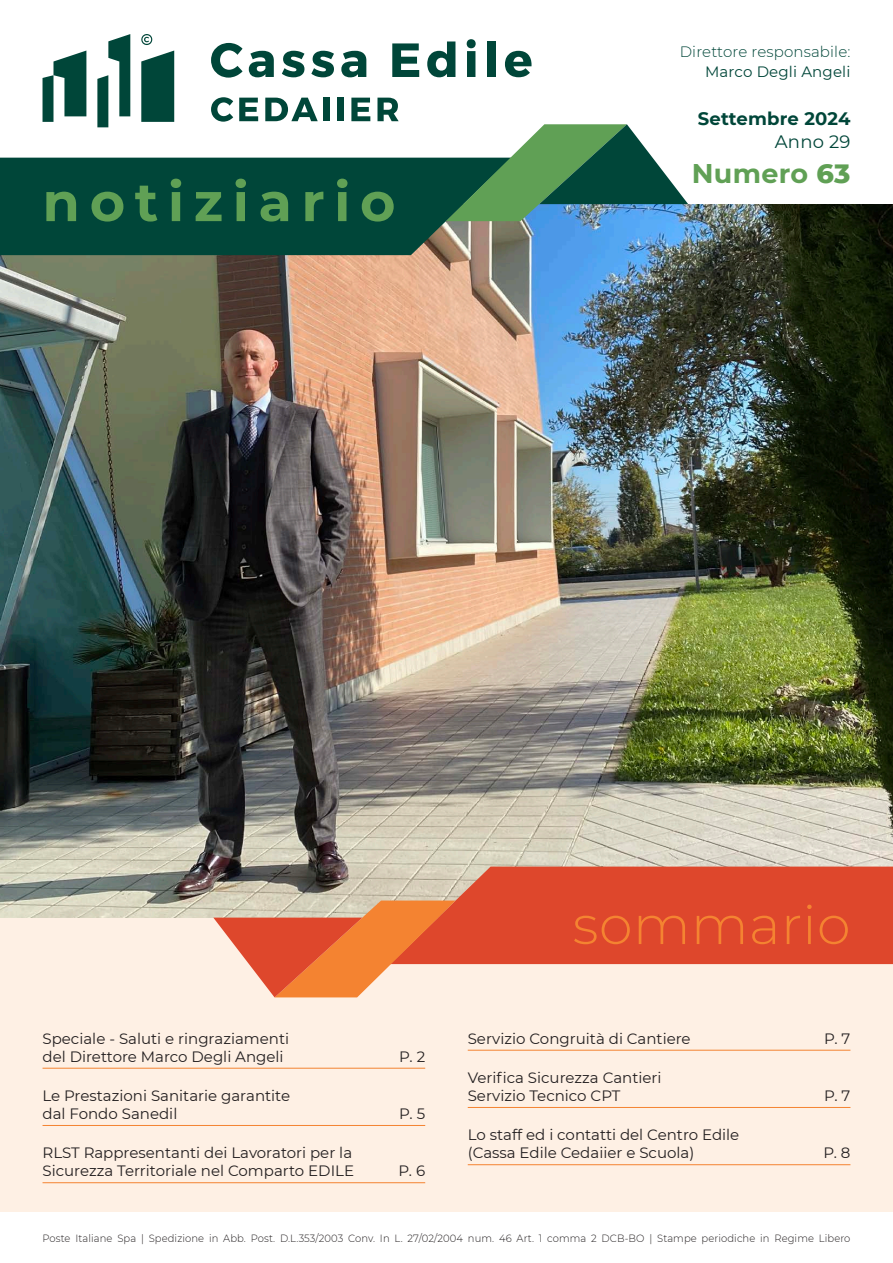
<style>
.page{position:relative;width:893px;height:1263px;background:#fff}
.page>*{position:absolute;margin:0;border:0;box-sizing:border-box;transform-origin:0 0}
.t1{font:700 54px "Montserrat";letter-spacing:.18em;color:#60a055}
.t2{font:300 54px "Montserrat";letter-spacing:.01em;color:#f48331}
.t3{font:700 27px "Montserrat";letter-spacing:.01em;color:#60a055}
.t4{font:700 18px "Montserrat";letter-spacing:.01em;color:#004639}
.t5{font:18px "Montserrat";letter-spacing:.01em;color:#004639}
.t6{font:15px/18px "Montserrat";color:#231f20}
.t7{font:300 15px "Montserrat";letter-spacing:.01em;color:#004639}
.t8{font:15px "Montserrat";letter-spacing:.01em;color:#004639}
.t9{font:300 10.5px "Montserrat";letter-spacing:.01em;color:#231f20;scale:.95 1}
.s1{font-weight:800}
</style>
<div class="page">
<svg style="left:211px;top:43px;width:32px;height:35px"></svg>
<svg style="left:249px;top:51px;width:25px;height:26px"></svg>
<svg style="left:282px;top:51px;width:22px;height:26px"></svg>
<svg style="left:311px;top:51px;width:23px;height:26px"></svg>
<svg style="left:341px;top:51px;width:25px;height:26px"></svg>
<svg style="left:392px;top:43px;width:27px;height:34px"></svg>
<svg style="left:427px;top:41px;width:28px;height:36px"></svg>
<svg style="left:467px;top:39px;width:9px;height:38px"></svg>
<div style="left:487px;top:41px;width:8px;height:36px;background:#004639"></div>
<svg style="left:505px;top:51px;width:26px;height:26px"></svg>
<svg style="left:211px;top:97px;width:22px;height:25px"></svg>
<svg style="left:239px;top:98px;width:19px;height:23px"></svg>
<svg style="left:265px;top:98px;width:53px;height:23px"></svg>
<div style="left:323px;top:98px;width:6px;height:23px;background:#004639"></div>
<div style="left:337px;top:98px;width:6px;height:23px;background:#004639"></div>
<svg style="left:351px;top:98px;width:19px;height:23px"></svg>
<svg style="left:377px;top:98px;width:22px;height:23px"></svg>
<svg style="left:141px;top:34px;width:11px;height:11px"></svg>
<svg style="left:141px;top:51px;width:33px;height:71px;background:#145549"></svg>
<svg style="left:97px;top:34px;width:33px;height:93px"></svg>
<svg style="left:43px;top:51px;width:43px;height:71px"></svg>
<div style="left:0;top:821px;width:893px;height:391px;background:#fef0e4"></div>
<img style="left:0;top:204px;width:893px;height:714px">
<div style="left:0;top:158px;width:511px;height:97px;background:#004639"></div>
<svg style="left:446px;top:124px;width:242px;height:97px"></svg>
<svg style="left:390px;top:866px;width:503px;height:98px;background:#dd5035"></svg>
<svg style="left:213px;top:900px;width:243px;height:97px"></svg>
<hr style="left:43px;top:1068px;width:382px;height:1px;background:#f48331">
<hr style="left:43px;top:1125px;width:382px;height:1px;background:#f48331">
<hr style="left:43px;top:1182px;width:382px;height:1px;background:#f48331">
<hr style="left:468px;top:1050px;width:382px;height:1px;background:#f48331">
<hr style="left:468px;top:1107px;width:382px;height:1px;background:#f48331">
<hr style="left:468px;top:1164px;width:382px;height:1px;background:#f48331">
<h1 class="t1" style="left:43px;top:163px;width:354px">notiziario</h1>
<p class="t7" style="left:680px;top:42px;width:172px">Direttore responsabile:</p>
<p class="t8" style="left:705px;top:61px;width:147px">Marco Degli Angeli</p>
<p class="t4" style="left:698px;top:106px;width:154px">Settembre 2024</p>
<p class="t5" style="left:775px;top:129px;width:77px">Anno 29</p>
<h2 class="t3" style="left:692px;top:154px;width:160px">Numero <span class="s1">63</span></h2>
<h1 class="t2" style="left:573px;top:888px;width:279px">sommario</h1>
<p class="t6" style="left:43px;top:1029px;width:248px">Speciale - Saluti e ringraziamenti del Direttore Marco Degli Angeli</p>
<p class="t6" style="left:43px;top:1086px;width:249px">Le Prestazioni Sanitarie garantite dal Fondo Sanedil</p>
<p class="t6" style="left:399px;top:1047px;width:27px">P. 2</p>
<p class="t6" style="left:399px;top:1104px;width:27px">P. 5</p>
<p class="t6" style="left:468px;top:1029px;width:224px">Servizio Congruità di Cantiere</p>
<p class="t6" style="left:824px;top:1029px;width:28px">P. 7</p>
<p class="t6" style="left:468px;top:1068px;width:195px">Verifica Sicurezza Cantieri<br>Servizio Tecnico CPT</p>
<p class="t6" style="left:824px;top:1086px;width:28px">P. 7</p>
<p class="t6" style="left:43px;top:1143px;width:313px">RLST Rappresentanti dei Lavoratori per la<br>Sicurezza Territoriale nel Comparto EDILE</p>
<p class="t6" style="left:399px;top:1161px;width:28px">P. 6</p>
<p class="t6" style="left:468px;top:1125px;width:273px">Lo staff ed i contatti del Centro Edile (Cassa Edile Cedaiier e Scuola)</p>
<p class="t6" style="left:823px;top:1143px;width:29px">P. 8</p>
<p class="t9" style="left:43px;top:1231px;width:852px">Poste Italiane Spa | Spedizione in Abb. Post. D.L.353/2003 Conv. In L. 27/02/2004 num. 46 Art. 1 comma 2 DCB-BO | Stampe periodiche in Regime Libero</p>
</div>
